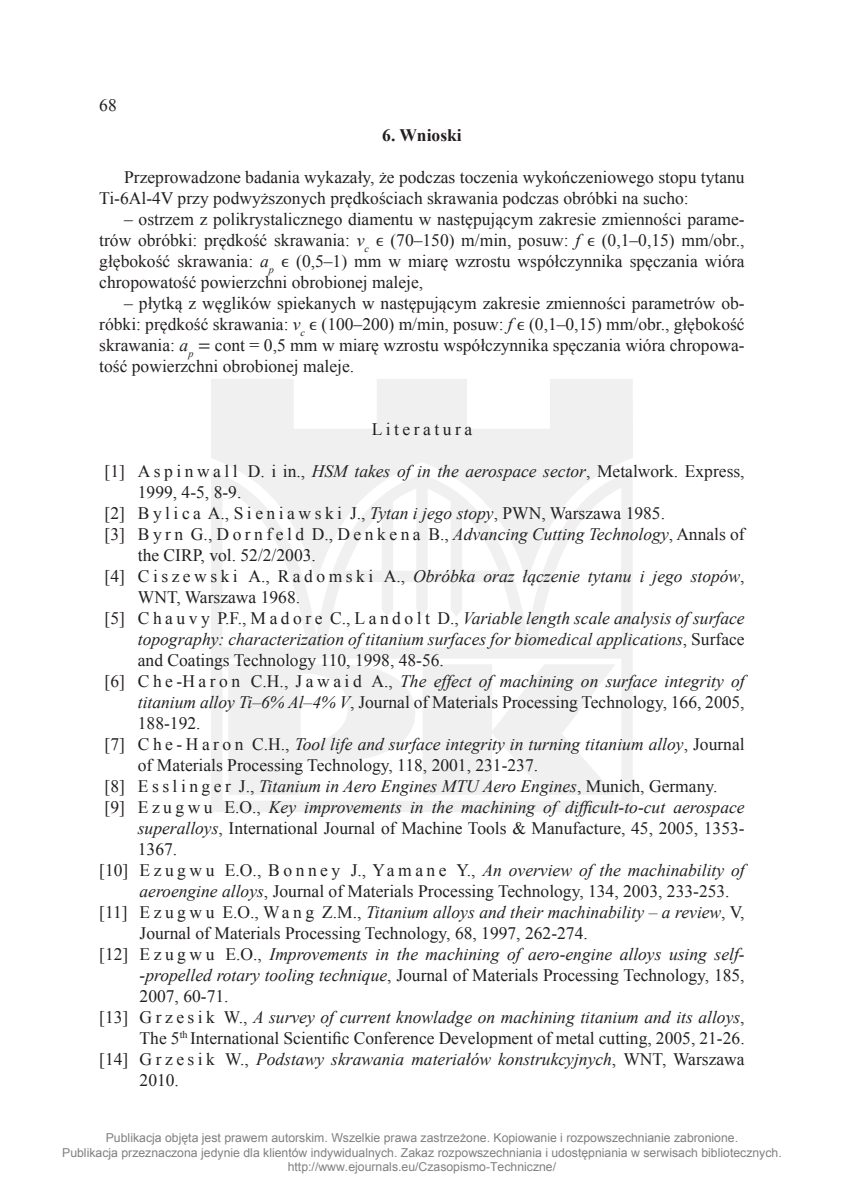
<style>
.page{position:relative;width:844px;height:1191px;background:#fff}
.page>*{position:absolute;margin:0;border:0;box-sizing:border-box;transform-origin:0 0}
.po_literaturze_do_9{font:17.5px/21px "Times New Roman";color:#231f20}
.tekst_cz{font:17.5px/21px "Times New Roman";color:#231f20;text-align:justify}
.po_literaturze_od_10{font:17.5px/21px "Times New Roman";color:#231f20}
.po_literaturze_do_9-2{font:italic 17.5px/21px "Times New Roman";color:#231f20;text-align:justify}
.po_literaturze_od_10-2{font:italic 17.5px/21px "Times New Roman";color:#231f20;text-align:justify}
.tekst_podstawowy_wci{font:17.5px/21px "Times New Roman";color:#231f20}
.literatura{font:17.5px "Times New Roman";letter-spacing:.2em;color:#231f20}
.tytuł_rozdz__1{font:700 17.5px "Times New Roman";color:#231f20}
.t1{font:12.25px/14.7px "Arial";color:#808080;text-align:center}
.s1{font-style:italic}
.s2{font-family:"Cambria Math"}
.s3{font-style:normal}
</style>
<div class="page">
<svg style="left:211px;top:379px;width:421px;height:433px;fill:#eff0ef"></svg>
<p class="tekst_cz" style="left:99px;top:95px;width:19px">68</p>
<p class="tytuł_rozdz__1" style="left:382px;top:123px;width:81px">6. Wnioski</p>
<p class="tekst_podstawowy_wci" style="left:99px;top:166px;width:646px;text-indent:25px">Przeprowadzone badania wykazały, że podczas toczenia wykończeniowego stopu tytanu<br>Ti-6Al-4V przy podwyższonych prędkościach skrawania podczas obróbki na sucho:</p>
<p class="tekst_cz" style="left:99px;top:208px;width:646px;text-indent:25px">– ostrzem z polikrystalicznego diamentu w następującym zakresie zmienności parame&shy;trów obróbki: prędkość skrawania: <span class="s1">v</span><sub>c</sub> <span class="s2">ϵ</span> (70–150) m/min, posuw: <span class="s1">f</span> <span class="s2">ϵ</span> (0,1–0,15) mm/obr., głębokość skrawania: <span class="s1">a</span><sub>p</sub> <span class="s2">ϵ</span> (0,5–1) mm w miarę wzrostu współczynnika spęczania wióra chropowatość powierzchni obrobionej maleje,</p>
<p class="tekst_cz" style="left:99px;top:292px;width:646px;text-indent:25px">– płytką z węglików spiekanych w następującym zakresie zmienności parametrów ob&shy;róbki: prędkość skrawania: <span class="s1">v</span><sub>c</sub> <span class="s2">ϵ</span> (100–200) m/min, posuw: <span class="s1">f</span> <span class="s2">ϵ</span> (0,1–0,15) mm/obr., głębokość skrawania: <span class="s1">a</span><sub>p</sub> <span class="s2">=</span> cont = 0,5 mm w miarę wzrostu współczynnika spęczania wióra chropowa&shy;tość powierzchni obrobionej maleje.</p>
<p class="literatura" style="left:371px;top:417px;width:102px">Literatura</p>
<p class="po_literaturze_do_9" style="left:138px;top:460px;width:608px;text-indent:-33px">[1] A s p i n w a l l D. i in., <span class="s1">HSM takes of in the aerospace sector</span>, Metalwork. Express,<br>1999, 4-5, 8-9.</p>
<p class="po_literaturze_do_9" style="left:104px;top:502px;width:562px">[2] B y l i c a A., S i e n i a w s k i J., <span class="s1">Tytan i jego stopy</span>, PWN, Warszawa 1985.</p>
<p class="po_literaturze_do_9" style="left:138px;top:523px;width:608px;text-indent:-33px">[3] B y r n G., D o r n f e l d D., D e n k e n a B., <span class="s1">Advancing Cutting Technology</span>, Annals of the CIRP, vol. 52/2/2003.</p>
<p class="po_literaturze_do_9" style="left:138px;top:565px;width:608px;text-indent:-33px">[4] C i s z e w s k i A., R a d o m s k i A., <span class="s1">Obróbka oraz łączenie tytanu i jego stopów</span>,<br>WNT, Warszawa 1968.</p>
<p class="po_literaturze_do_9-2" style="left:138px;top:607px;width:608px;text-indent:-33px"><span class="s3">[5] C h a u v y P.F., M a d o r e C., L a n d o l t D.,</span> Variable length scale analysis of surface topography: characterization of titanium surfaces for biomedical applications<span class="s3">, Surface and Coatings Technology 110, 1998, 48-56.</span></p>
<p class="po_literaturze_do_9" style="left:138px;top:670px;width:608px;text-align:justify;text-indent:-33px">[6] C h e -H a r o n C.H., J a w a i d A., <span class="s1">The effect of machining on surface integrity of titanium alloy Ti–6% Al–4% V</span>, Journal of Materials Processing Technology, 166, 2005, 188-192.</p>
<p class="po_literaturze_do_9" style="left:138px;top:733px;width:608px;text-indent:-33px">[7] C h e - H a r o n C.H., <span class="s1">Tool life and surface integrity in turning titanium alloy</span>, Journal of Materials Processing Technology, 118, 2001, 231-237.</p>
<p class="po_literaturze_do_9-2" style="left:104px;top:775px;width:614px"><span class="s3">[8] E s s l i n g e r J.,</span> Titanium in Aero Engines MTU Aero Engines<span class="s3">, Munich, Germany.</span></p>
<p class="po_literaturze_do_9" style="left:138px;top:796px;width:608px;text-align:justify;text-indent:-33px">[9] E z u g w u E.O., <span class="s1">Key improvements in the machining of difficult-to-cut aerospace superalloys</span>, International Journal of Machine Tools &amp; Manufacture, 45, 2005, 1353- 1367.</p>
<p class="po_literaturze_od_10" style="left:139px;top:859px;width:606px;text-indent:-40px">[10] E z u g w u E.O., B o n n e y J., Ya m a n e Y., <span class="s1">An overview of the machinability of aeroengine alloys</span>, Journal of Materials Processing Technology, 134, 2003, 233-253.</p>
<p class="po_literaturze_od_10" style="left:139px;top:901px;width:606px;text-indent:-40px">[11] E z u g w u E.O., W a n g Z.M., <span class="s1">Titanium alloys and their machinability – a review</span>, V,<br>Journal of Materials Processing Technology, 68, 1997, 262-274.</p>
<p class="po_literaturze_od_10-2" style="left:139px;top:943px;width:606px;text-indent:-40px"><span class="s3">[12] E z u g w u E.O.,</span> Improvements in the machining of aero-engine alloys using self--propelled rotary tooling technique<span class="s3">, Journal of Materials Processing Technology, 185, 2007, 60-71.</span></p>
<p class="po_literaturze_od_10" style="left:99px;top:1006px;width:646px;text-align:right">[13] G r z e s i k W., <span class="s1">A survey of current knowladge on machining titanium and its alloys</span>,<br>The 5<sup>th</sup> International Scientific Conference Development of metal cutting, 2005, 21-26.</p>
<p class="po_literaturze_od_10-2" style="left:139px;top:1048px;width:606px;text-indent:-40px"><span class="s3">[14] G r z e s i k W.,</span> Podstawy skrawania materiałów konstrukcyjnych<span class="s3">, WNT, Warszawa<br>2010.</span></p>
<p class="t1" style="left:62px;top:1130px;width:721px">Publikacja objęta jest prawem autorskim. Wszelkie prawa zastrzeżone. Kopiowanie i rozpowszechnianie zabronione.<br>Publikacja przeznaczona jedynie dla klientów indywidualnych. Zakaz rozpowszechniania i udostępniania w serwisach bibliotecznych. http://www.ejournals.eu/Czasopismo-Techniczne/</p>
</div>
